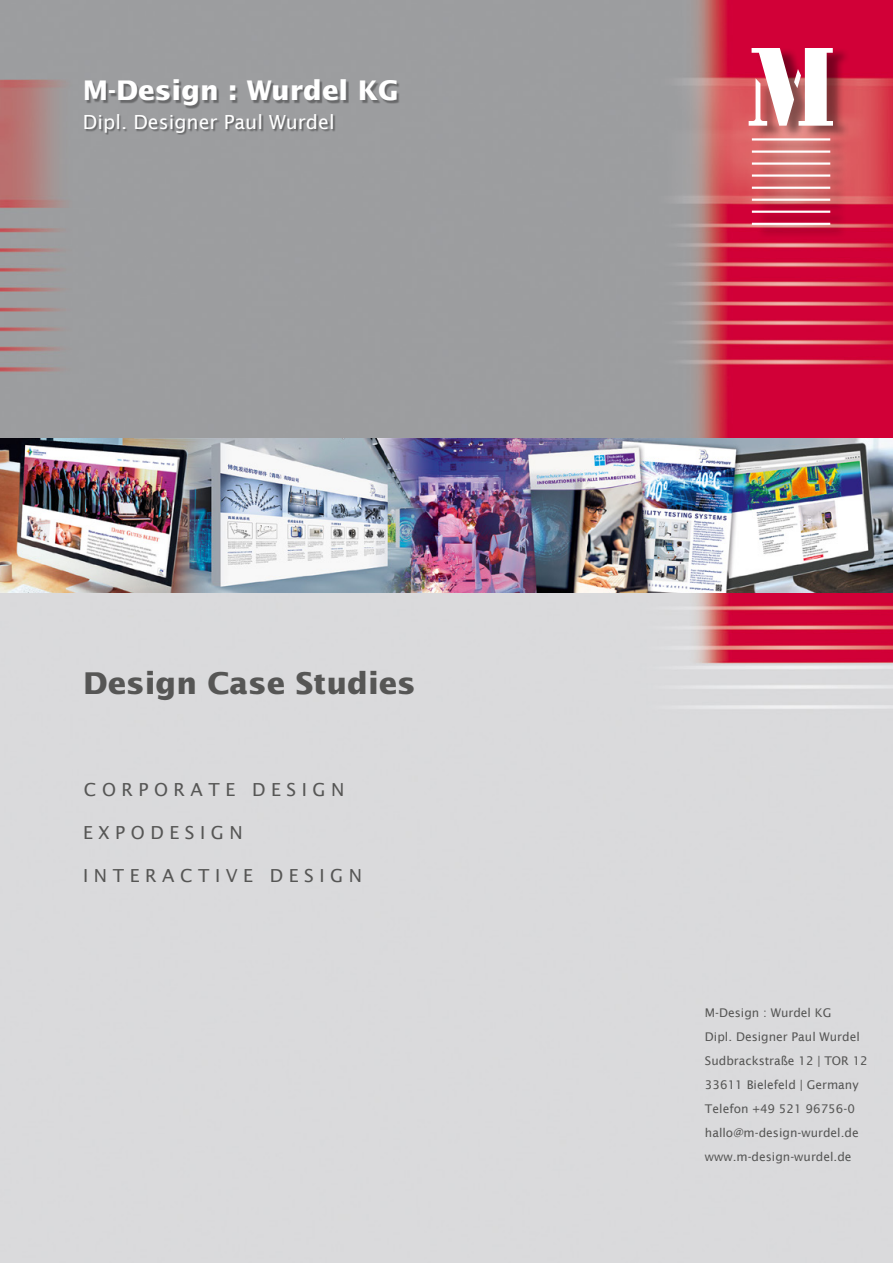
<style>
.page{position:relative;width:893px;height:1263px;background:#fff}
.page>*{position:absolute;margin:0;border:0;box-sizing:border-box;transform-origin:0 0}
.t1{font:700 30px "Lucida Sans";color:#565655}
.t2{font:700 27px "Lucida Sans";color:#fff}
.t3{font:19.5px "Lucida Sans";color:#fff}
.t4{font:18px "Lucida Sans";letter-spacing:.31em;color:#565655}
.t5{font:12px/24px "Lucida Sans";color:#565655}
</style>
<div class="page">
<img style="left:0;top:0;width:893px;height:1263px">
<div style="left:752px;top:48px;width:98px;height:190px;background:#000;opacity:.42"></div>
<hr style="left:752px;top:138px;width:78px;height:3px;background:#fff">
<hr style="left:752px;top:150px;width:78px;height:3px;background:#fff">
<hr style="left:752px;top:162px;width:78px;height:3px;background:#fff">
<hr style="left:752px;top:174px;width:78px;height:3px;background:#fff">
<hr style="left:752px;top:187px;width:78px;height:2px;background:#fff">
<hr style="left:752px;top:199px;width:78px;height:2px;background:#fff">
<hr style="left:752px;top:211px;width:78px;height:2px;background:#fff">
<hr style="left:752px;top:223px;width:78px;height:2px;background:#fff">
<svg style="left:749px;top:48px;width:84px;height:78px"></svg>
<div style="left:86px;top:81px;width:314px;height:28px;background:#000;opacity:.34"></div>
<div style="left:85px;top:114px;width:250px;height:21px;background:#000;opacity:.37"></div>
<img style="left:0;top:439px;width:893px;height:153px">
<h2 class="t2" style="left:83px;top:74px;width:317px">M-Design : Wurdel KG</h2>
<h3 class="t3" style="left:83px;top:111px;width:253px">Dipl. Designer Paul Wurdel</h3>
<h1 class="t1" style="left:83px;top:665px;width:334px">Design Case Studies</h1>
<h3 class="t4" style="left:84px;top:779px;width:262px">CORPORATE DESIGN</h3>
<h3 class="t4" style="left:83px;top:822px;width:161px">EXPODESIGN</h3>
<h3 class="t4" style="left:83px;top:866px;width:280px">INTERACTIVE DESIGN</h3>
<p class="t5" style="left:705px;top:1001px;width:164px">M-Design : Wurdel KG<br>Dipl. Designer Paul Wurdel<br>Sudbrackstraße 12 | TOR 12<br>33611 Bielefeld | Germany<br>Telefon +49 521 96756-0 hallo@m-design-wurdel.de www.m-design-wurdel.de</p>
</div>
